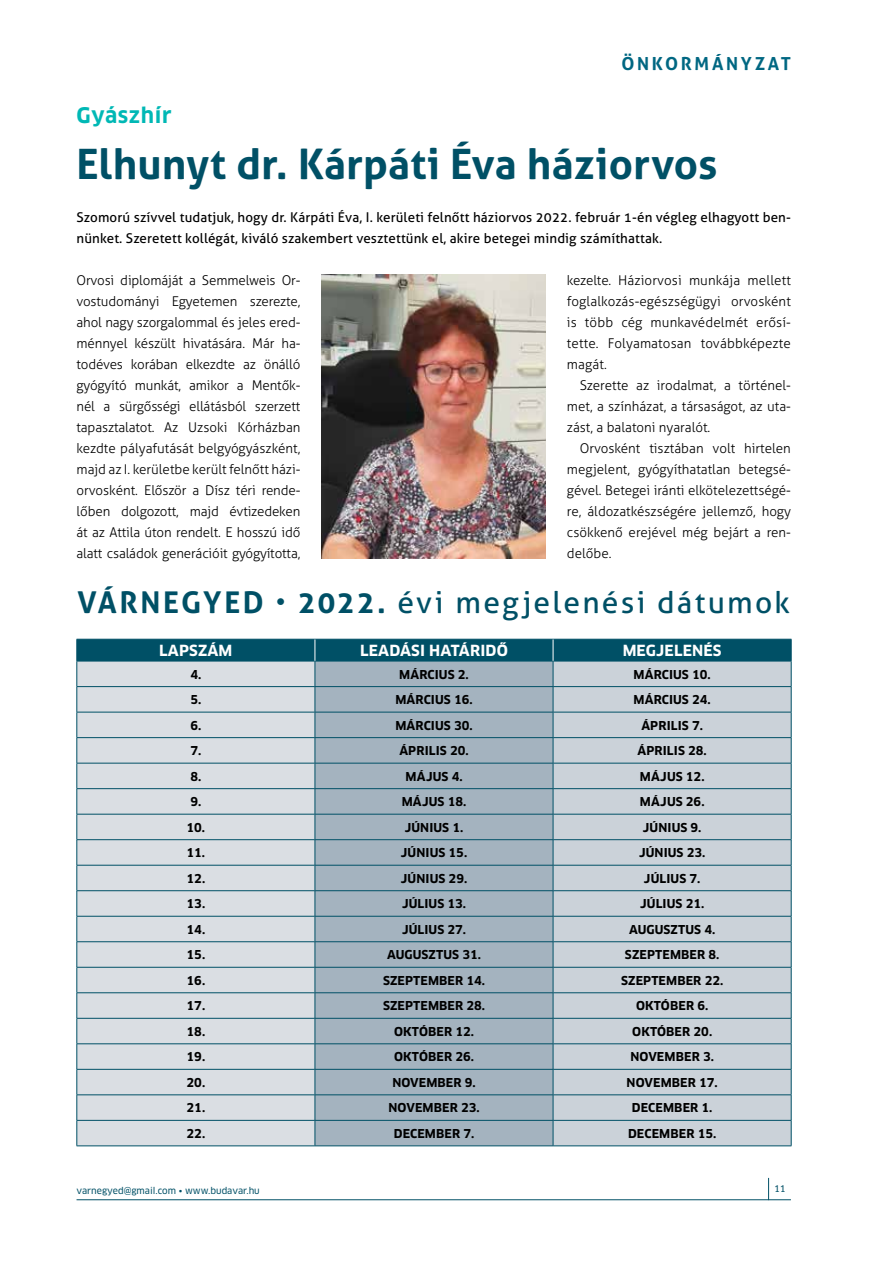
<style>
.page{position:relative;width:893px;height:1263px;background:#fff}
.page>*{position:absolute;margin:0;border:0;box-sizing:border-box;transform-origin:0 0}
.t1{font:700 42px "Aller";letter-spacing:.005em;color:#005066}
.t2{font:30px "Aller";letter-spacing:.075em;color:#005066}
.t3{font:700 21px "Clan Pro";letter-spacing:.03em;color:#00b8b5}
.t4{font:700 18px "Aller";letter-spacing:.15em;color:#006782}
.t5{font:700 15px "Clan Pro";letter-spacing:.01em;color:#fff}
.t6{font:300 13.5px/21px "Aller";letter-spacing:-.01em;color:#000;text-align:justify}
.t7{font:13.5px/21px "Aller";letter-spacing:.01em;color:#000}
.t8{font:700 12px "Clan Pro";letter-spacing:.01em;color:#000}
.t9{font:9px "Clan Pro News";color:#005066}
.s1{font-weight:700}
.s2{font-weight:300}
</style>
<div class="page">
<svg style="left:768px;top:1178px;width:1px;height:21px"></svg>
<hr style="left:77px;top:1199px;width:714px;height:1px;background:#005066">
<img style="left:322px;top:275px;width:224px;height:283px">
<hr style="left:77px;top:1145px;width:238px;height:1px;background:#005066">
<hr style="left:315px;top:1145px;width:238px;height:1px;background:#005066">
<hr style="left:553px;top:1145px;width:238px;height:1px;background:#005066">
<svg style="left:77px;top:639px;width:715px;height:506px;background:#b2c1ca"></svg>
<h3 class="t4" style="left:621px;top:52px;width:171px">ÖNKORMÁNYZAT</h3>
<h3 class="t3" style="left:77px;top:103px;width:97px">Gyászhír</h3>
<h1 class="t1" style="left:77px;top:138px;width:642px">Elhunyt dr. Kárpáti Éva háziorvos</h1>
<p class="t7" style="left:77px;top:207px;width:716px">Szomorú szívvel tudatjuk, hogy dr. Kárpáti Éva, I. kerületi felnőtt háziorvos 2022. február 1-én végleg elhagyott ben&shy;nünket. Szeretett kollégát, kiváló szakembert vesztettünk el, akire betegei mindig számíthattak.</p>
<p class="t6" style="left:77px;top:270px;width:225px;text-align:left">Orvosi diplomáját a Semmelweis Or&shy;vostudományi Egyetemen szerezte, ahol nagy szorgalommal és jeles ered-- ménnyel készült hivatására. Már ha-- todéves korában elkezdte az önálló gyógyító munkát, amikor a Mentők&shy;nél a sürgősségi ellátásból szerzett tapasztalatot. Az Uzsoki Kórházban kezdte pályafutását belgyógyászként, majd az I. kerületbe került felnőtt házi&shy;orvosként. Először a Dísz téri rende&shy;lőben dolgozott, majd évtizedeken át az Attila úton rendelt. E hosszú idő alatt családok generációit gyógyította,</p>
<p class="t6" style="left:567px;top:270px;width:225px">kezelte. Háziorvosi munkája mellett foglalkozás-egészségügyi orvosként is több cég munkavédelmét erősí&shy;tette. Folyamatosan továbbképezte magát.</p>
<p class="t6" style="left:567px;top:375px;width:225px;text-indent:13px">Szerette az irodalmat, a történel&shy;met, a színházat, a társaságot, az uta&shy;zást, a balatoni nyaralót.</p>
<p class="t6" style="left:567px;top:438px;width:225px;text-indent:13px">Orvosként tisztában volt hirtelen megjelent, gyógyíthatatlan betegsé&shy;gével. Betegei iránti elkötelezettségé&shy;re, áldozatkészségére jellemző, hogy csökkenő erejével még bejárt a ren&shy;delőbe.</p>
<h2 class="t2" style="left:77px;top:584px;width:714px"><span class="s1">VÁRNEGYED</span> <span class="s2">•</span> <span class="s1">2022.</span> évi megjelenési dátumok</h2>
<p class="t5" style="left:159px;top:642px;width:75px">LAPSZÁM</p>
<p class="t5" style="left:360px;top:642px;width:149px">LEADÁSI HATÁRIDŐ</p>
<p class="t5" style="left:623px;top:642px;width:100px">MEGJELENÉS</p>
<p class="t8" style="left:190px;top:667px;width:12px">4.</p>
<p class="t8" style="left:399px;top:667px;width:71px">MÁRCIUS 2.</p>
<p class="t8" style="left:634px;top:667px;width:79px">MÁRCIUS 10.</p>
<p class="t8" style="left:190px;top:693px;width:12px">5.</p>
<p class="t8" style="left:395px;top:693px;width:79px">MÁRCIUS 16.</p>
<p class="t8" style="left:634px;top:693px;width:79px">MÁRCIUS 24.</p>
<p class="t8" style="left:190px;top:718px;width:12px">6.</p>
<p class="t8" style="left:395px;top:718px;width:79px">MÁRCIUS 30.</p>
<p class="t8" style="left:641px;top:718px;width:63px">ÁPRILIS 7.</p>
<p class="t8" style="left:190px;top:744px;width:12px">7.</p>
<p class="t8" style="left:399px;top:744px;width:71px">ÁPRILIS 20.</p>
<p class="t8" style="left:637px;top:744px;width:71px">ÁPRILIS 28.</p>
<p class="t8" style="left:190px;top:769px;width:12px">8.</p>
<p class="t8" style="left:406px;top:769px;width:59px">MÁJUS 4.</p>
<p class="t8" style="left:640px;top:769px;width:66px">MÁJUS 12.</p>
<p class="t8" style="left:190px;top:795px;width:12px">9.</p>
<p class="t8" style="left:402px;top:795px;width:66px">MÁJUS 18.</p>
<p class="t8" style="left:640px;top:795px;width:66px">MÁJUS 26.</p>
<p class="t8" style="left:187px;top:820px;width:20px">10.</p>
<p class="t8" style="left:405px;top:820px;width:60px">JÚNIUS 1.</p>
<p class="t8" style="left:643px;top:820px;width:60px">JÚNIUS 9.</p>
<p class="t8" style="left:187px;top:846px;width:20px">11.</p>
<p class="t8" style="left:401px;top:846px;width:68px">JÚNIUS 15.</p>
<p class="t8" style="left:639px;top:846px;width:68px">JÚNIUS 23.</p>
<p class="t8" style="left:187px;top:871px;width:20px">12.</p>
<p class="t8" style="left:401px;top:871px;width:68px">JÚNIUS 29.</p>
<p class="t8" style="left:644px;top:871px;width:58px">JÚLIUS 7.</p>
<p class="t8" style="left:187px;top:897px;width:20px">13.</p>
<p class="t8" style="left:402px;top:897px;width:66px">JÚLIUS 13.</p>
<p class="t8" style="left:640px;top:897px;width:66px">JÚLIUS 21.</p>
<p class="t8" style="left:187px;top:922px;width:20px">14.</p>
<p class="t8" style="left:402px;top:922px;width:66px">JÚLIUS 27.</p>
<p class="t8" style="left:629px;top:922px;width:88px">AUGUSZTUS 4.</p>
<p class="t8" style="left:187px;top:948px;width:20px">15.</p>
<p class="t8" style="left:387px;top:948px;width:95px">AUGUSZTUS 31.</p>
<p class="t8" style="left:625px;top:948px;width:96px">SZEPTEMBER 8.</p>
<p class="t8" style="left:187px;top:973px;width:20px">16.</p>
<p class="t8" style="left:383px;top:973px;width:104px">SZEPTEMBER 14.</p>
<p class="t8" style="left:621px;top:973px;width:104px">SZEPTEMBER 22.</p>
<p class="t8" style="left:187px;top:999px;width:20px">17.</p>
<p class="t8" style="left:383px;top:999px;width:104px">SZEPTEMBER 28.</p>
<p class="t8" style="left:636px;top:999px;width:74px">OKTÓBER 6.</p>
<p class="t8" style="left:187px;top:1024px;width:20px">18.</p>
<p class="t8" style="left:394px;top:1024px;width:81px">OKTÓBER 12.</p>
<p class="t8" style="left:632px;top:1024px;width:81px">OKTÓBER 20.</p>
<p class="t8" style="left:187px;top:1050px;width:20px">19.</p>
<p class="t8" style="left:394px;top:1050px;width:81px">OKTÓBER 26.</p>
<p class="t8" style="left:630px;top:1050px;width:85px">NOVEMBER 3.</p>
<p class="t8" style="left:187px;top:1075px;width:20px">20.</p>
<p class="t8" style="left:392px;top:1075px;width:85px">NOVEMBER 9.</p>
<p class="t8" style="left:627px;top:1075px;width:93px">NOVEMBER 17.</p>
<p class="t8" style="left:187px;top:1101px;width:20px">21.</p>
<p class="t8" style="left:388px;top:1101px;width:93px">NOVEMBER 23.</p>
<p class="t8" style="left:632px;top:1101px;width:82px">DECEMBER 1.</p>
<p class="t8" style="left:187px;top:1126px;width:20px">22.</p>
<p class="t8" style="left:394px;top:1126px;width:82px">DECEMBER 7.</p>
<p class="t8" style="left:628px;top:1126px;width:90px">DECEMBER 15.</p>
<p class="t9" style="left:77px;top:1185px;width:185px">varnegyed@gmail.com • www.budavar.hu</p>
<p class="t9" style="left:774px;top:1183px;width:13px">11</p>
</div>
